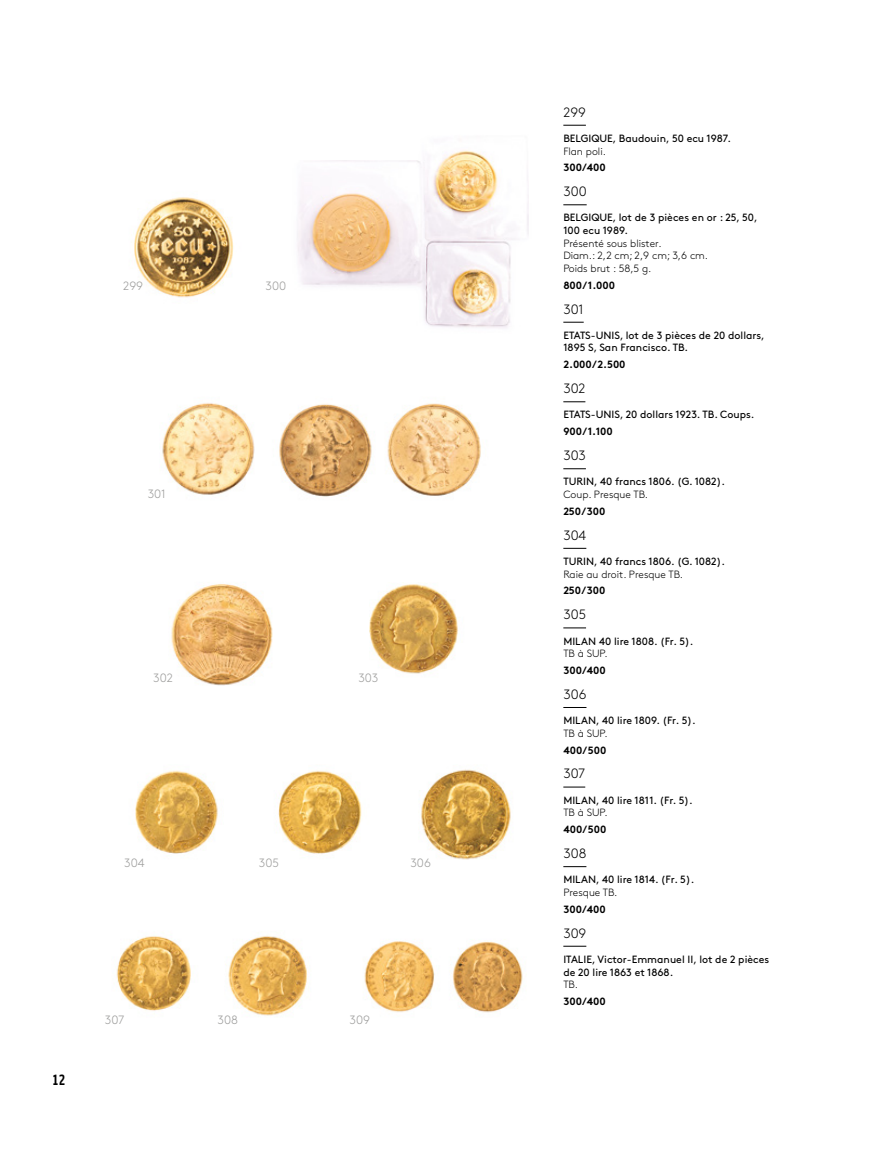
<style>
.page{position:relative;width:893px;height:1149px;background:#fff}
.page>*{position:absolute;margin:0;border:0;box-sizing:border-box;transform-origin:0 0}
.t1{font:15px "Solex Bold Lining";color:#000}
.t2{font:300 13.5px "Brown Pro";color:#000}
.t3{font:300 12px "Brown Pro";color:#9d9d9c}
.t4{font:10.5px/12.6px "Brown Pro";color:#000}
.t5{font:300 10.5px/12.6px "Brown Pro";color:#000}
.t6{font:700 10.5px "Brown Pro";color:#000}
</style>
<div class="page">
<svg style="left:563px;top:125px;width:23px;height:1px"></svg>
<svg style="left:563px;top:204px;width:24px;height:1px"></svg>
<svg style="left:563px;top:322px;width:21px;height:1px"></svg>
<svg style="left:563px;top:401px;width:22px;height:1px"></svg>
<svg style="left:563px;top:468px;width:23px;height:1px"></svg>
<svg style="left:563px;top:548px;width:23px;height:1px"></svg>
<svg style="left:563px;top:627px;width:23px;height:1px"></svg>
<svg style="left:563px;top:707px;width:23px;height:1px"></svg>
<svg style="left:563px;top:786px;width:22px;height:1px"></svg>
<svg style="left:563px;top:866px;width:23px;height:1px"></svg>
<svg style="left:563px;top:945px;width:23px;height:1px"></svg>
<img style="left:134px;top:197px;width:99px;height:101px">
<img style="left:162px;top:403px;width:319px;height:94px">
<img style="left:171px;top:583px;width:102px;height:103px">
<img style="left:369px;top:584px;width:89px;height:90px">
<img style="left:135px;top:770px;width:83px;height:84px">
<img style="left:278px;top:769px;width:233px;height:91px">
<img style="left:116px;top:936px;width:75px;height:75px">
<img style="left:225px;top:935px;width:298px;height:81px">
<img style="left:297px;top:150px;width:232px;height:178px">
<p class="t3" style="left:123px;top:277px;width:22px">299</p>
<p class="t3" style="left:266px;top:277px;width:22px">300</p>
<p class="t3" style="left:148px;top:485px;width:20px">301</p>
<p class="t3" style="left:153px;top:669px;width:21px">302</p>
<p class="t3" style="left:358px;top:669px;width:22px">303</p>
<p class="t3" style="left:124px;top:853px;width:22px">304</p>
<p class="t3" style="left:259px;top:853px;width:22px">305</p>
<p class="t3" style="left:410px;top:853px;width:22px">306</p>
<h1 class="t1" style="left:52px;top:1069px;width:14px">12</h1>
<p class="t3" style="left:105px;top:1010px;width:21px">307</p>
<p class="t3" style="left:218px;top:1010px;width:22px">308</p>
<p class="t3" style="left:349px;top:1010px;width:22px">309</p>
<p class="t2" style="left:563px;top:102px;width:24px">299</p>
<p class="t4" style="left:563px;top:131px;width:169px">BELGIQUE, Baudouin, 50 ecu 1987.</p>
<p class="t5" style="left:563px;top:144px;width:44px">Flan poli.</p>
<p class="t6" style="left:563px;top:159px;width:44px">300/400</p>
<p class="t2" style="left:563px;top:181px;width:25px">300</p>
<p class="t4" style="left:563px;top:210px;width:196px">BELGIQUE, lot de 3 pièces en or : 25, 50,<br>100 ecu 1989.</p>
<p class="t5" style="left:563px;top:236px;width:146px">Présenté sous blister.<br>Diam.: 2,2 cm; 2,9 cm; 3,6 cm.<br>Poids brut : 58,5 g.</p>
<p class="t6" style="left:563px;top:276px;width:53px">800/1.000</p>
<p class="t2" style="left:563px;top:299px;width:22px">301</p>
<p class="t4" style="left:563px;top:328px;width:203px">ETATS-UNIS, lot de 3 pièces de 20 dollars,<br>1895 S, San Francisco. TB.</p>
<p class="t6" style="left:563px;top:356px;width:64px">2.000/2.500</p>
<p class="t2" style="left:563px;top:378px;width:24px">302</p>
<p class="t4" style="left:563px;top:407px;width:193px">ETATS-UNIS, 20 dollars 1923. TB. Coups.</p>
<p class="t6" style="left:563px;top:423px;width:51px">900/1.100</p>
<p class="t2" style="left:563px;top:445px;width:24px">303</p>
<p class="t4" style="left:563px;top:474px;width:163px">TURIN, 40 francs 1806. (G. 1082).</p>
<p class="t5" style="left:563px;top:487px;width:86px">Coup. Presque TB.</p>
<p class="t6" style="left:563px;top:502px;width:44px">250/300</p>
<p class="t2" style="left:563px;top:525px;width:24px">304</p>
<p class="t4" style="left:563px;top:554px;width:163px">TURIN, 40 francs 1806. (G. 1082).</p>
<p class="t5" style="left:563px;top:566px;width:121px">Raie au droit. Presque TB.</p>
<p class="t6" style="left:563px;top:582px;width:44px">250/300</p>
<p class="t2" style="left:563px;top:604px;width:24px">305</p>
<p class="t4" style="left:563px;top:633px;width:132px">MILAN 40 lire 1808. (Fr. 5).</p>
<p class="t5" style="left:563px;top:646px;width:46px">TB à SUP.</p>
<p class="t6" style="left:563px;top:661px;width:44px">300/400</p>
<p class="t2" style="left:563px;top:684px;width:25px">306</p>
<p class="t4" style="left:563px;top:713px;width:134px">MILAN, 40 lire 1809. (Fr. 5).</p>
<p class="t5" style="left:563px;top:725px;width:46px">TB à SUP.</p>
<p class="t6" style="left:563px;top:741px;width:44px">400/500</p>
<p class="t2" style="left:563px;top:763px;width:23px">307</p>
<p class="t4" style="left:563px;top:792px;width:131px">MILAN, 40 lire 1811. (Fr. 5).</p>
<p class="t5" style="left:563px;top:805px;width:46px">TB à SUP.</p>
<p class="t6" style="left:563px;top:820px;width:44px">400/500</p>
<p class="t2" style="left:563px;top:843px;width:25px">308</p>
<p class="t4" style="left:563px;top:872px;width:132px">MILAN, 40 lire 1814. (Fr. 5).</p>
<p class="t5" style="left:563px;top:885px;width:56px">Presque TB.</p>
<p class="t6" style="left:563px;top:900px;width:44px">300/400</p>
<p class="t2" style="left:563px;top:922px;width:24px">309</p>
<p class="t4" style="left:563px;top:951px;width:207px">ITALIE, Victor-Emmanuel II, lot de 2 pièces de 20 lire 1863 et 1868.</p>
<p class="t5" style="left:563px;top:977px;width:16px">TB.</p>
<p class="t6" style="left:563px;top:992px;width:44px">300/400</p>
</div>
